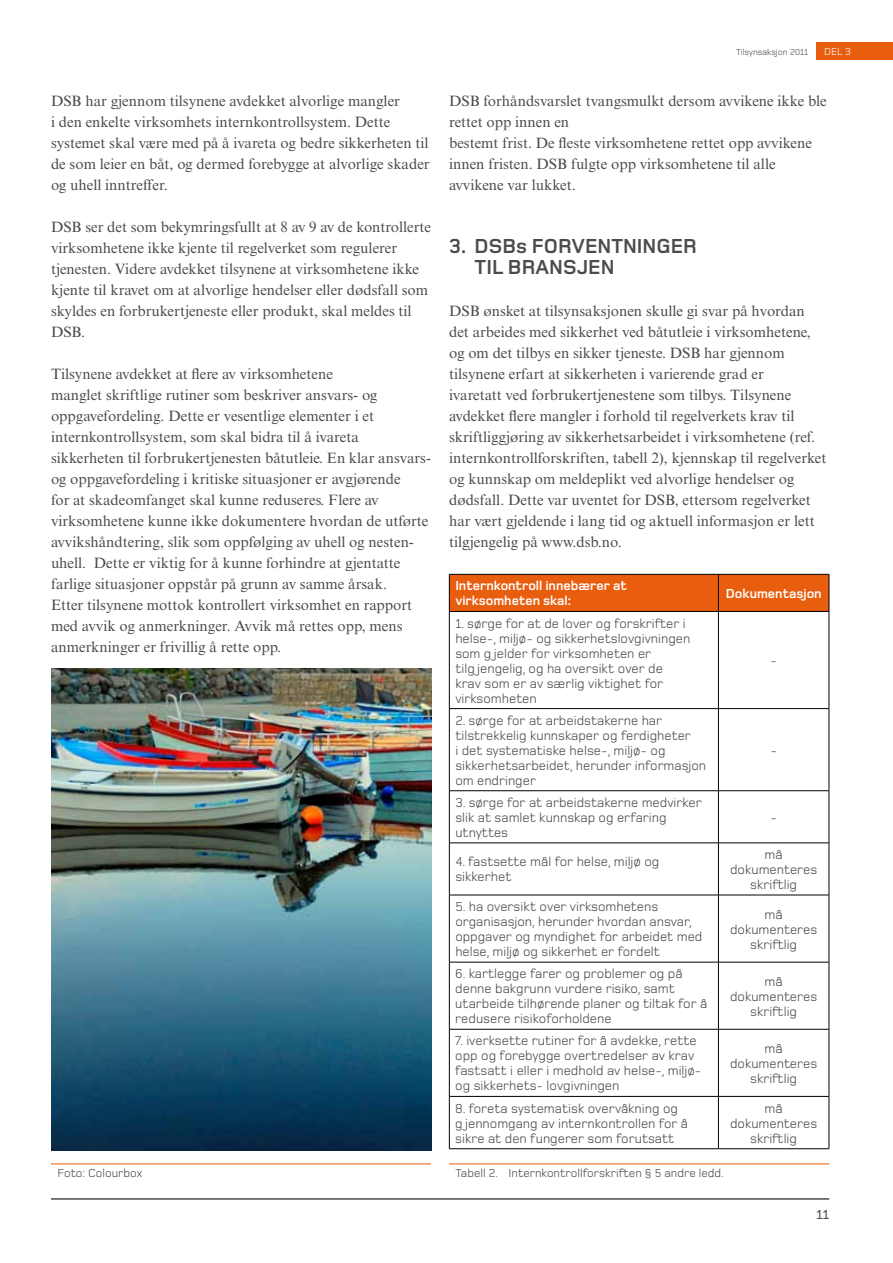
<style>
.page{position:relative;width:893px;height:1263px;background:#fff}
.page>*{position:absolute;margin:0;border:0;box-sizing:border-box;transform-origin:0 0}
.t1{font:700 21px/21px "Foundry Monoline";color:#4b4b4d}
.t2{font:15px/21px "Times New Roman MT Std";color:#4b4b4d}
.t3{font:13.5px/15px "Foundry Monoline";color:#4b4b4d}
.t4{font:700 13.5px/15px "Foundry Monoline";color:#fff}
.t5{font:500 13.5px "Foundry Monoline";color:#4b4b4d}
.t6{font:12px "Foundry Monoline";color:#4b4b4d}
.t7{font:10.5px "Foundry Monoline";color:#fff}
.t8{font:9px "Foundry Monoline";color:#4b4b4d}
</style>
<div class="page">
<hr style="left:51px;top:1198px;width:778px;height:2px;background:#4b4b4d">
<div style="left:816px;top:43px;width:77px;height:17px;background:#e95d0f"></div>
<div style="left:450px;top:575px;width:379px;height:36px;background:#e95d0f"></div>
<hr style="left:449px;top:574px;width:269px;height:1px;background:#000">
<hr style="left:449px;top:574px;width:1px;height:37px;background:#000">
<hr style="left:718px;top:574px;width:111px;height:1px;background:#000">
<hr style="left:718px;top:574px;width:1px;height:37px;background:#000">
<hr style="left:829px;top:574px;width:1px;height:37px;background:#000">
<hr style="left:449px;top:611px;width:269px;height:1px;background:#000">
<hr style="left:449px;top:612px;width:1px;height:96px;background:#000">
<hr style="left:718px;top:611px;width:111px;height:1px;background:#000">
<hr style="left:718px;top:612px;width:1px;height:96px;background:#000">
<hr style="left:829px;top:612px;width:1px;height:96px;background:#000">
<hr style="left:449px;top:708px;width:269px;height:1px;background:#000">
<hr style="left:449px;top:709px;width:1px;height:81px;background:#000">
<hr style="left:718px;top:708px;width:111px;height:1px;background:#000">
<hr style="left:718px;top:709px;width:1px;height:81px;background:#000">
<hr style="left:829px;top:709px;width:1px;height:81px;background:#000">
<hr style="left:449px;top:790px;width:269px;height:1px;background:#000">
<hr style="left:449px;top:791px;width:1px;height:52px;background:#000">
<hr style="left:718px;top:790px;width:111px;height:1px;background:#000">
<hr style="left:718px;top:791px;width:1px;height:52px;background:#000">
<hr style="left:829px;top:791px;width:1px;height:52px;background:#000">
<hr style="left:449px;top:843px;width:269px;height:1px;background:#000">
<hr style="left:449px;top:843px;width:1px;height:52px;background:#000">
<hr style="left:718px;top:843px;width:111px;height:1px;background:#000">
<hr style="left:718px;top:843px;width:1px;height:52px;background:#000">
<hr style="left:829px;top:843px;width:1px;height:52px;background:#000">
<hr style="left:449px;top:895px;width:269px;height:1px;background:#000">
<hr style="left:449px;top:895px;width:1px;height:67px;background:#000">
<hr style="left:718px;top:895px;width:111px;height:1px;background:#000">
<hr style="left:718px;top:895px;width:1px;height:67px;background:#000">
<hr style="left:829px;top:895px;width:1px;height:67px;background:#000">
<hr style="left:449px;top:962px;width:269px;height:1px;background:#000">
<hr style="left:449px;top:962px;width:1px;height:67px;background:#000">
<hr style="left:718px;top:962px;width:111px;height:1px;background:#000">
<hr style="left:718px;top:962px;width:1px;height:67px;background:#000">
<hr style="left:829px;top:962px;width:1px;height:67px;background:#000">
<hr style="left:449px;top:1029px;width:269px;height:1px;background:#000">
<hr style="left:449px;top:1029px;width:1px;height:67px;background:#000">
<hr style="left:718px;top:1029px;width:111px;height:1px;background:#000">
<hr style="left:718px;top:1029px;width:1px;height:67px;background:#000">
<hr style="left:829px;top:1029px;width:1px;height:67px;background:#000">
<hr style="left:449px;top:1096px;width:269px;height:1px;background:#000">
<hr style="left:449px;top:1096px;width:1px;height:52px;background:#000">
<hr style="left:718px;top:1096px;width:111px;height:1px;background:#000">
<hr style="left:718px;top:1096px;width:1px;height:52px;background:#000">
<hr style="left:829px;top:1096px;width:1px;height:52px;background:#000">
<hr style="left:449px;top:1148px;width:269px;height:1px;background:#000">
<hr style="left:718px;top:1148px;width:111px;height:1px;background:#000">
<img style="left:51px;top:668px;width:380px;height:482px">
<hr style="left:51px;top:1163px;width:380px;height:1px;background:#e95d0f">
<hr style="left:449px;top:1163px;width:380px;height:1px;background:#e95d0f">
<p class="t2" style="left:51px;top:90px;width:380px">DSB har gjennom tilsynene avdekket alvorlige mangler<br>i den enkelte virksomhets internkontrollsystem. Dette systemet skal være med på å ivareta og bedre sikkerheten til de som leier en båt, og dermed forebygge at alvorlige skader og uhell inntreffer.</p>
<p class="t2" style="left:51px;top:216px;width:382px">DSB ser det som bekymringsfullt at 8 av 9 av de kontrollerte virksomhetene ikke kjente til regelverket som regulerer tjenesten. Videre avdekket tilsynene at virksomhetene ikke kjente til kravet om at alvorlige hendelser eller dødsfall som skyldes en forbrukertjeneste eller produkt, skal meldes til DSB.</p>
<p class="t2" style="left:51px;top:363px;width:382px">Tilsynene avdekket at flere av virksomhetene<br>manglet skriftlige rutiner som beskriver ansvars- og oppgavefordeling. Dette er vesentlige elementer i et internkontrollsystem, som skal bidra til å ivareta sikkerheten til forbrukertjenesten båtutleie. En klar ansvars&shy;og oppgavefordeling i kritiske situasjoner er avgjørende<br>for at skadeomfanget skal kunne reduseres. Flere av virksomhetene kunne ikke dokumentere hvordan de utførte avvikshåndtering, slik som oppfølging av uhell og nesten&shy;uhell. Dette er viktig for å kunne forhindre at gjentatte farlige situasjoner oppstår på grunn av samme årsak.<br>Etter tilsynene mottok kontrollert virksomhet en rapport med avvik og anmerkninger. Avvik må rettes opp, mens anmerkninger er frivillig å rette opp.</p>
<p class="t8" style="left:736px;top:47px;width:74px">Tilsynsaksjon 2011</p>
<p class="t7" style="left:824px;top:46px;width:29px">DEL 3</p>
<p class="t2" style="left:449px;top:90px;width:379px">DSB forhåndsvarslet tvangsmulkt dersom avvikene ikke ble rettet opp innen en<br>bestemt frist. De fleste virksomhetene rettet opp avvikene innen fristen. DSB fulgte opp virksomhetene til alle avvikene var lukket.</p>
<h1 class="t1" style="left:475px;top:236px;width:224px;text-indent:-26px">3. DSBs forventninger til bransjen</h1>
<p class="t2" style="left:449px;top:300px;width:379px">DSB ønsket at tilsynsaksjonen skulle gi svar på hvordan det arbeides med sikkerhet ved båtutleie i virksomhetene, og om det tilbys en sikker tjeneste. DSB har gjennom tilsynene erfart at sikkerheten i varierende grad er<br>ivaretatt ved forbrukertjenestene som tilbys. Tilsynene avdekket flere mangler i forhold til regelverkets krav til skriftliggjøring av sikkerhetsarbeidet i virksomhetene (ref. internkontrollforskriften, tabell 2), kjennskap til regelverket og kunnskap om meldeplikt ved alvorlige hendelser og dødsfall. Dette var uventet for DSB, ettersom regelverket har vært gjeldende i lang tid og aktuell informasjon er lett tilgjengelig på www.dsb.no.</p>
<p class="t4" style="left:455px;top:579px;width:173px">Internkontroll innebærer at virksomheten skal:</p>
<p class="t4" style="left:726px;top:586px;width:97px">Dokumentasjon</p>
<p class="t3" style="left:455px;top:615px;width:237px">1. sørge for at de lover og forskrifter i helse-, miljø- og sikkerhetslovgivningen som g jelder for virksomheten er<br>tilg jengelig, og ha oversikt over de krav som er av særlig viktighet for virksomheten</p>
<p class="t3" style="left:770px;top:653px;width:8px">-</p>
<p class="t3" style="left:455px;top:713px;width:252px">2. sørge for at arbeidstakerne har tilstrekkelig kunnskaper og ferdigheter<br>i det systematiske helse-, miljø- og sikkerhetsarbeidet, herunder informasjon om endringer</p>
<p class="t3" style="left:455px;top:795px;width:248px">3. sørge for at arbeidstakerne medvirker slik at samlet kunnskap og erfaring utnyttes</p>
<p class="t3" style="left:770px;top:743px;width:8px">-</p>
<p class="t3" style="left:770px;top:810px;width:8px">-</p>
<p class="t3" style="left:455px;top:854px;width:206px">4. fastsette mål for helse, miljø og sikkerhet</p>
<p class="t3" style="left:730px;top:847px;width:89px;text-align:center">må dokumenteres skriftlig</p>
<p class="t3" style="left:455px;top:899px;width:249px">5. ha oversikt over virksomhetens organisasjon, herunder hvordan ansvar, oppgaver og myndighet for arbeidet med helse, miljø og sikkerhet er fordelt</p>
<p class="t3" style="left:730px;top:906px;width:89px;text-align:center">må dokumenteres skriftlig</p>
<p class="t3" style="left:455px;top:966px;width:253px">6. kartlegge farer og problemer og på denne bakgrunn vurdere risiko, samt utarbeide tilhørende planer og tiltak for å redusere risikoforholdene</p>
<p class="t3" style="left:730px;top:974px;width:89px;text-align:center">må dokumenteres skriftlig</p>
<p class="t3" style="left:455px;top:1033px;width:248px">7. iverksette rutiner for å avdekke, rette opp og forebygge overtredelser av krav fastsatt i eller i medhold av helse-, miljø&shy;og sikkerhets- lovgivningen</p>
<p class="t3" style="left:730px;top:1041px;width:89px;text-align:center">må dokumenteres skriftlig</p>
<p class="t3" style="left:455px;top:1100px;width:234px">8. foreta systematisk overvåkning og g jennomgang av internkontrollen for å sikre at den fungerer som forutsatt</p>
<p class="t3" style="left:730px;top:1100px;width:89px;text-align:center">må dokumenteres skriftlig</p>
<p class="t6" style="left:57px;top:1167px;width:86px">Foto: Colourbox</p>
<p class="t6" style="left:455px;top:1167px;width:270px">Tabell 2. Internkontrollforskriften § 5 andre ledd.</p>
<p class="t5" style="left:816px;top:1207px;width:14px">11</p>
</div>
